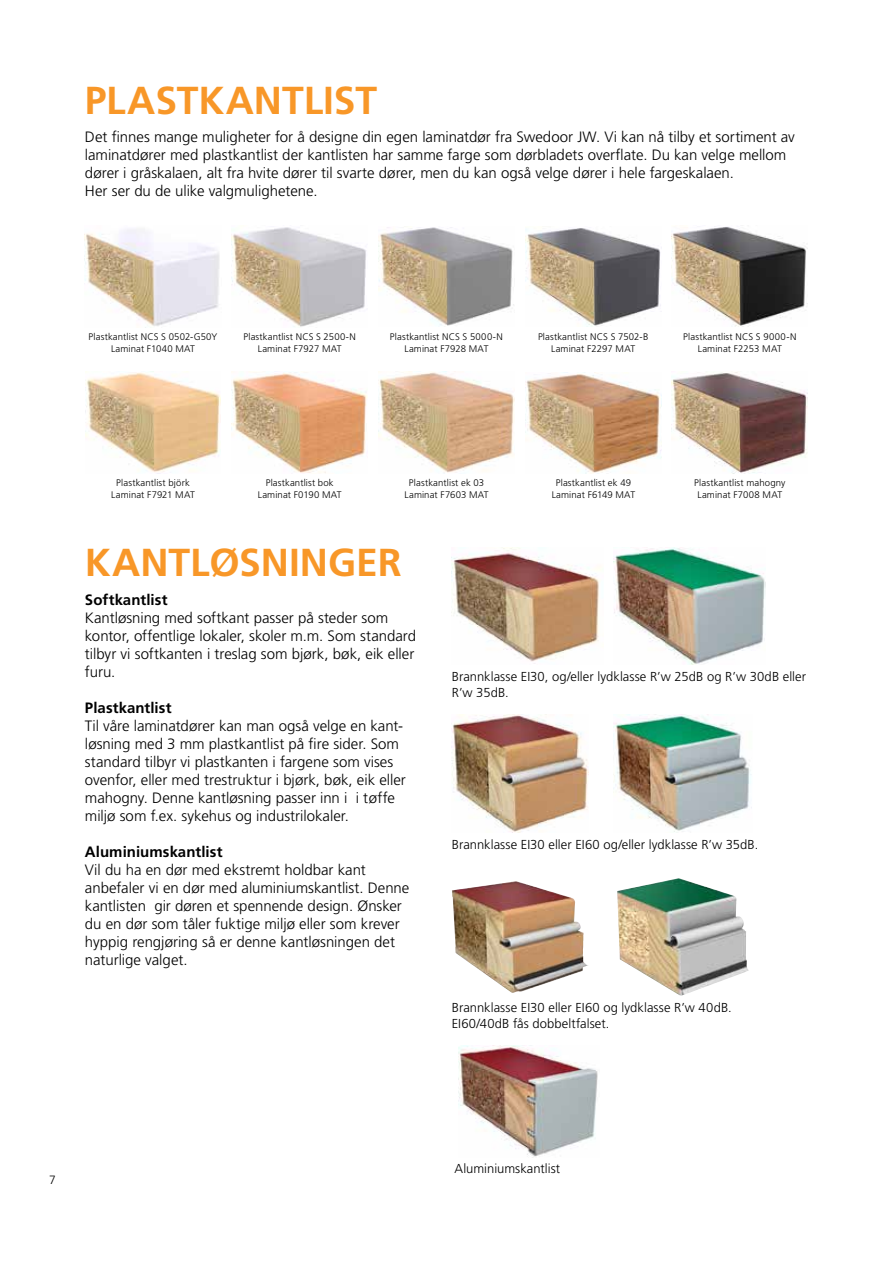
<style>
.page{position:relative;width:893px;height:1263px;background:#fff}
.page>*{position:absolute;margin:0;border:0;box-sizing:border-box;transform-origin:0 0}
.t1{font:700 39px "Frutiger LT Std";color:#f89728}
.t2{font:300 15px/18px "Frutiger LT Std";color:#000}
.t3{font:700 15px "Frutiger LT Std";letter-spacing:.005em;color:#000}
.t4{font:300 13.05px/15.6px "Frutiger LT Std";letter-spacing:.005em;color:#000}
.t5{font:300 12px "Frutiger LT Std";color:#000}
.t6{font:300 9.6px/11.6px "Frutiger LT Std";letter-spacing:.015em;color:#000;text-align:center}
</style>
<div class="page">
<img style="left:458px;top:1046px;width:140px;height:111px">
<img style="left:613px;top:715px;width:139px;height:117px">
<img style="left:613px;top:547px;width:152px;height:118px">
<img style="left:452px;top:547px;width:149px;height:117px">
<img style="left:452px;top:715px;width:137px;height:117px">
<img style="left:85px;top:229px;width:135px;height:97px">
<img style="left:232px;top:372px;width:136px;height:101px">
<img style="left:232px;top:227px;width:134px;height:100px">
<img style="left:672px;top:226px;width:136px;height:101px">
<img style="left:85px;top:372px;width:136px;height:102px">
<img style="left:378px;top:227px;width:136px;height:99px">
<img style="left:525px;top:228px;width:136px;height:99px">
<img style="left:378px;top:372px;width:137px;height:102px">
<img style="left:525px;top:372px;width:136px;height:101px">
<img style="left:672px;top:372px;width:136px;height:101px">
<img style="left:617px;top:878px;width:60px;height:90px">
<img style="left:452px;top:881px;width:61px;height:98px">
<h1 class="t1" style="left:85px;top:78px;width:294px">PLASTKANTLIST</h1>
<p class="t2" style="left:85px;top:128px;width:711px">Det finnes mange muligheter for å designe din egen laminatdør fra Swedoor JW. Vi kan nå tilby et sortiment av laminatdører med plastkantlist der kantlisten har samme farge som dørbladets overflate. Du kan velge mellom dører i gråskalaen, alt fra hvite dører til svarte dører, men du kan også velge dører i hele fargeskalaen.<br>Her ser du de ulike valgmulighetene.</p>
<p class="t6" style="left:89px;top:331px;width:130px">Plastkantlist NCS S 0502-G50Y<br>Laminat F1040 MAT</p>
<p class="t6" style="left:683px;top:331px;width:115px">Plastkantlist NCS S 9000-N<br>Laminat F2253 MAT</p>
<p class="t6" style="left:243px;top:331px;width:114px">Plastkantlist NCS S 2500-N<br>Laminat F7927 MAT</p>
<p class="t6" style="left:390px;top:331px;width:114px">Plastkantlist NCS S 5000-N<br>Laminat F7928 MAT</p>
<p class="t6" style="left:538px;top:331px;width:112px">Plastkantlist NCS S 7502-B<br>Laminat F2297 MAT</p>
<p class="t6" style="left:111px;top:477px;width:85px">Plastkantlist björk<br>Laminat F7921 MAT</p>
<p class="t6" style="left:258px;top:477px;width:85px">Plastkantlist bok<br>Laminat F0190 MAT</p>
<p class="t6" style="left:404px;top:477px;width:86px">Plastkantlist ek 03<br>Laminat F7603 MAT</p>
<p class="t6" style="left:552px;top:477px;width:85px">Plastkantlist ek 49<br>Laminat F6149 MAT</p>
<p class="t6" style="left:694px;top:477px;width:93px">Plastkantlist mahogny<br>Laminat F7008 MAT</p>
<h1 class="t1" style="left:85px;top:540px;width:318px">KANTLØSNINGER</h1>
<p class="t3" style="left:85px;top:590px;width:84px">Softkantlist</p>
<p class="t2" style="left:85px;top:608px;width:333px">Kantløsning med softkant passer på steder som kontor, offentlige lokaler, skoler m.m. Som standard tilbyr vi softkanten i treslag som bjørk, bøk, eik eller furu.</p>
<p class="t3" style="left:85px;top:698px;width:88px">Plastkantlist</p>
<p class="t2" style="left:85px;top:716px;width:322px">Til våre laminatdører kan man også velge en kant&shy;løsning med 3 mm plastkantlist på fire sider. Som standard tilbyr vi plastkanten i fargene som vises ovenfor, eller med trestruktur i bjørk, bøk, eik eller mahogny. Denne kantløsning passer inn i i tøffe miljø som f.ex. sykehus og industrilokaler.</p>
<p class="t3" style="left:85px;top:842px;width:139px">Aluminiumskantlist</p>
<p class="t2" style="left:85px;top:860px;width:326px">Vil du ha en dør med ekstremt holdbar kant anbefaler vi en dør med aluminiumskantlist. Denne kantlisten gir døren et spennende design. Ønsker du en dør som tåler fuktige miljø eller som krever hyppig rengjøring så er denne kantløsningen det naturlige valget.</p>
<p class="t4" style="left:452px;top:669px;width:356px">Brannklasse EI30, og/eller lydklasse R’w 25dB og R’w 30dB eller<br>R’w 35dB.</p>
<p class="t4" style="left:452px;top:837px;width:308px">Brannklasse EI30 eller EI60 og/eller lydklasse R’w 35dB.</p>
<p class="t4" style="left:452px;top:1000px;width:282px">Brannklasse EI30 eller EI60 og lydklasse R’w 40dB.<br>EI60/40dB fås dobbeltfalset.</p>
<p class="t5" style="left:49px;top:1173px;width:8px">7</p>
<p class="t4" style="left:454px;top:1160px;width:107px">Aluminiumskantlist</p>
</div>
